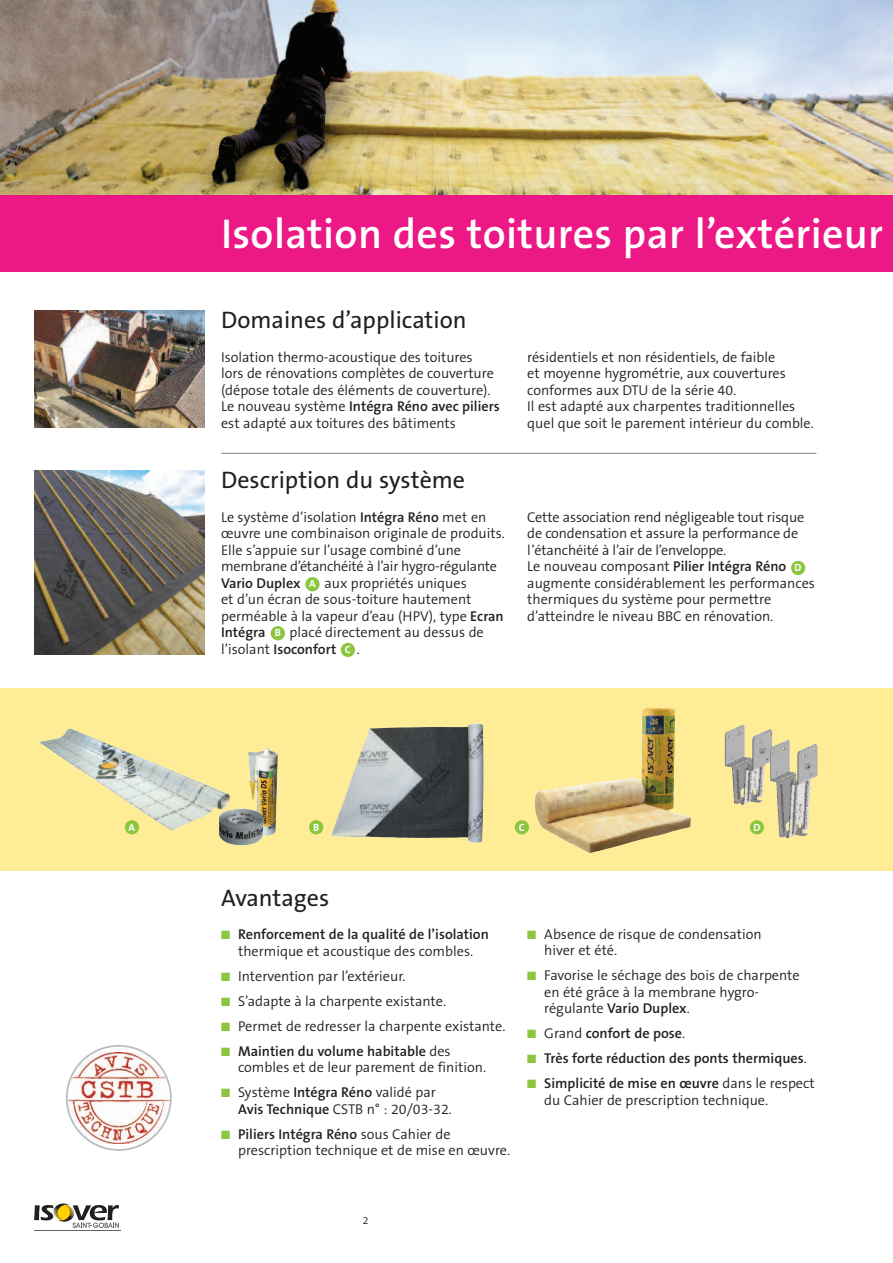
<style>
.page{position:relative;width:893px;height:1263px;background:#fff}
.page>*{position:absolute;margin:0;border:0;box-sizing:border-box;transform-origin:0 0}
.t1{font:600 42px "The Sans B6";letter-spacing:.01em;color:#fff}
.t2{font:24px "The Sans B5 Plain";color:#231f20}
.t3{font:300 14.25px/16.5px "The Sans B4";color:#231f20}
.t4{font:600 14.25px "The Sans B6";color:#231f20}
.t5{font:700 10.5px "The Sans B7";color:#fff}
.t6{font:300 10.5px "The Sans B4";color:#231f20}
.s1{font-family:"The Sans B4";font-weight:300}
.s2{font-family:"The Sans B6";font-weight:600}
.s3{color:#8bc63e}
</style>
<div class="page">
<hr style="left:34px;top:1230px;width:87px;height:1px;background:#636366">
<svg style="left:34px;top:1203px;width:85px;height:25px"></svg>
<div style="left:0;top:688px;width:893px;height:183px;background:#ffec96"></div>
<img style="left:0;top:0;width:893px;height:196px">
<div style="left:0;top:196px;width:893px;height:76px;background:#ec1885"></div>
<div style="left:309px;top:820px;width:14px;height:14px;background:#8bc63e;border-radius:50%"></div>
<div style="left:125px;top:820px;width:14px;height:14px;background:#8bc63e;border-radius:50%"></div>
<img style="left:34px;top:471px;width:170px;height:183px">
<div style="left:305px;top:577px;width:15px;height:14px;background:#8bc63e;border-radius:50%"></div>
<div style="left:271px;top:626px;width:14px;height:14px;background:#8bc63e;border-radius:50%"></div>
<div style="left:341px;top:643px;width:14px;height:14px;background:#8bc63e;border-radius:50%"></div>
<hr style="left:221px;top:453px;width:595px;height:1px;background:#808285">
<img style="left:331px;top:724px;width:152px;height:119px">
<img style="left:39px;top:729px;width:191px;height:102px">
<img style="left:248px;top:748px;width:30px;height:88px">
<img style="left:534px;top:708px;width:157px;height:145px">
<div style="left:515px;top:820px;width:14px;height:14px;background:#8bc63e;border-radius:50%"></div>
<div style="left:750px;top:820px;width:14px;height:14px;background:#8bc63e;border-radius:50%"></div>
<img style="left:219px;top:808px;width:44px;height:37px">
<img style="left:34px;top:310px;width:170px;height:118px">
<svg style="left:66px;top:1045px;width:106px;height:106px"></svg>
<div style="left:791px;top:561px;width:14px;height:14px;background:#8bc63e;border-radius:50%"></div>
<img style="left:725px;top:725px;width:47px;height:80px">
<img style="left:770px;top:740px;width:47px;height:98px">
<h1 class="t1" style="left:221px;top:212px;width:664px">Isolation des toitures par l’extérieur</h1>
<h2 class="t2" style="left:221px;top:308px;width:247px">Domaines d’application</h2>
<p class="t3" style="left:221px;top:349px;width:274px">Isolation thermo-acoustique des toitures lors de réno vations complètes de couverture (dépose totale des éléments de couverture).</p>
<p class="t4" style="left:221px;top:399px;width:280px"><span class="s1">Le nouveau système</span> Intégra Réno avec piliers</p>
<p class="t3" style="left:221px;top:415px;width:236px">est adapté aux toitures des bâti ments</p>
<h2 class="t2" style="left:221px;top:468px;width:246px">Description du système</h2>
<p class="t3" style="left:221px;top:509px;width:285px">Le système d’isolation <span class="s2">Intégra Réno</span> met en œuvre une combinaison originale de produits.<br>Elle s’appuie sur l’usage combiné d’une membra ne d’étanchéité à l’air hygro-régulante</p>
<p class="t4" style="left:221px;top:576px;width:81px">Vario Duplex</p>
<p class="t3" style="left:221px;top:575px;width:284px;text-indent:103px">aux propriétés uniques<br>et d’un écran de sous-toiture haute ment perméable à la vapeur d’eau (HPV), type <span class="s2">Ecran</span></p>
<p class="t4" style="left:221px;top:625px;width:46px">Intégra</p>
<p class="t3" style="left:289px;top:625px;width:196px">placé directement au dessus de</p>
<p class="t4" style="left:221px;top:642px;width:117px"><span class="s1">l’isolant</span> Isoconfort</p>
<p class="t3" style="left:357px;top:641px;width:5px">.</p>
<p class="t5" style="left:309px;top:578px;width:8px">A</p>
<p class="t5" style="left:275px;top:627px;width:8px">B</p>
<p class="t5" style="left:345px;top:644px;width:7px">C</p>
<p class="t3" style="left:527px;top:349px;width:288px">résidentiels et non résidentiels, de faible<br>et moyenne hygro mé trie, aux cou ver tures conformes aux DTU de la série 40.<br>Il est adapté aux charpentes tradition nelles quel que soit le parement inté rieur du comble.</p>
<p class="t3" style="left:527px;top:509px;width:289px">Cette association rend négligea ble tout risque de condensation et assure la performance de l’étan chéité à l’air de l’enveloppe.<br>Le nouveau composant <span class="s2">Pilier Intégra Réno </span>augmente considé rablement les performances thermiques du système pour permettre d’atteindre le niveau BBC en rénovation.</p>
<p class="t5" style="left:794px;top:562px;width:9px">D</p>
<p class="t5" style="left:129px;top:821px;width:8px">A</p>
<p class="t5" style="left:313px;top:821px;width:8px">B</p>
<p class="t5" style="left:519px;top:821px;width:7px">C</p>
<p class="t5" style="left:753px;top:821px;width:9px">D</p>
<h2 class="t2" style="left:221px;top:885px;width:110px">Avantages</h2>
<p class="t4" style="left:221px;top:927px;width:269px"><span class="s3">■</span> Renforcement de la qualité de l’isolation</p>
<p class="t3" style="left:238px;top:943px;width:237px">thermique et acoustique des combles.</p>
<p class="t3" style="left:221px;top:968px;width:186px"><span class="s3">■</span> Intervention par l’extérieur.</p>
<p class="t3" style="left:221px;top:993px;width:227px"><span class="s3">■</span> S’adapte à la charpente existante.</p>
<p class="t3" style="left:221px;top:1018px;width:286px"><span class="s3">■</span> Permet de redresser la charpente existante.</p>
<p class="t4" style="left:221px;top:1043px;width:231px"><span class="s3">■</span> Maintien du volume habitable <span class="s1">des</span></p>
<p class="t3" style="left:238px;top:1059px;width:250px">combles et de leur parement de finition.</p>
<p class="t3" style="left:238px;top:1084px;width:215px;text-indent:-17px"><span class="s3">■</span> Système <span class="s2">Intégra Réno</span> validé par<br><span class="s2">Avis Technique</span> CSTB n° : 20/03-32.</p>
<p class="t4" style="left:221px;top:1126px;width:231px"><span class="s3">■</span> Piliers Intégra Réno <span class="s1">sous Cahier de</span></p>
<p class="t3" style="left:238px;top:1142px;width:274px">prescription technique et de mise en œuvre.</p>
<p class="t3" style="left:544px;top:926px;width:219px;text-indent:-17px"><span class="s3">■</span> Absence de risque de condensation hiver et été.</p>
<p class="t3" style="left:544px;top:968px;width:257px;text-indent:-17px"><span class="s3">■</span> Favorise le séchage des bois de charpente en été grâce à la membrane hygro-</p>
<p class="t4" style="left:544px;top:1001px;width:147px"><span class="s1">régulante</span> Vario Duplex<span class="s1">.</span></p>
<p class="t4" style="left:527px;top:1026px;width:160px"><span class="s3">■</span> <span class="s1">Grand</span> confort de pose<span class="s1">.</span></p>
<p class="t4" style="left:527px;top:1051px;width:281px"><span class="s3">■</span> Très forte réduction des ponts thermiques<span class="s1">.</span></p>
<p class="t4" style="left:527px;top:1076px;width:289px"><span class="s3">■</span> Simplicité de mise en œuvre <span class="s1">dans le respect</span></p>
<p class="t3" style="left:544px;top:1092px;width:225px">du Cahier de prescription technique.</p>
<p class="t6" style="left:363px;top:1215px;width:7px">2</p>
</div>
